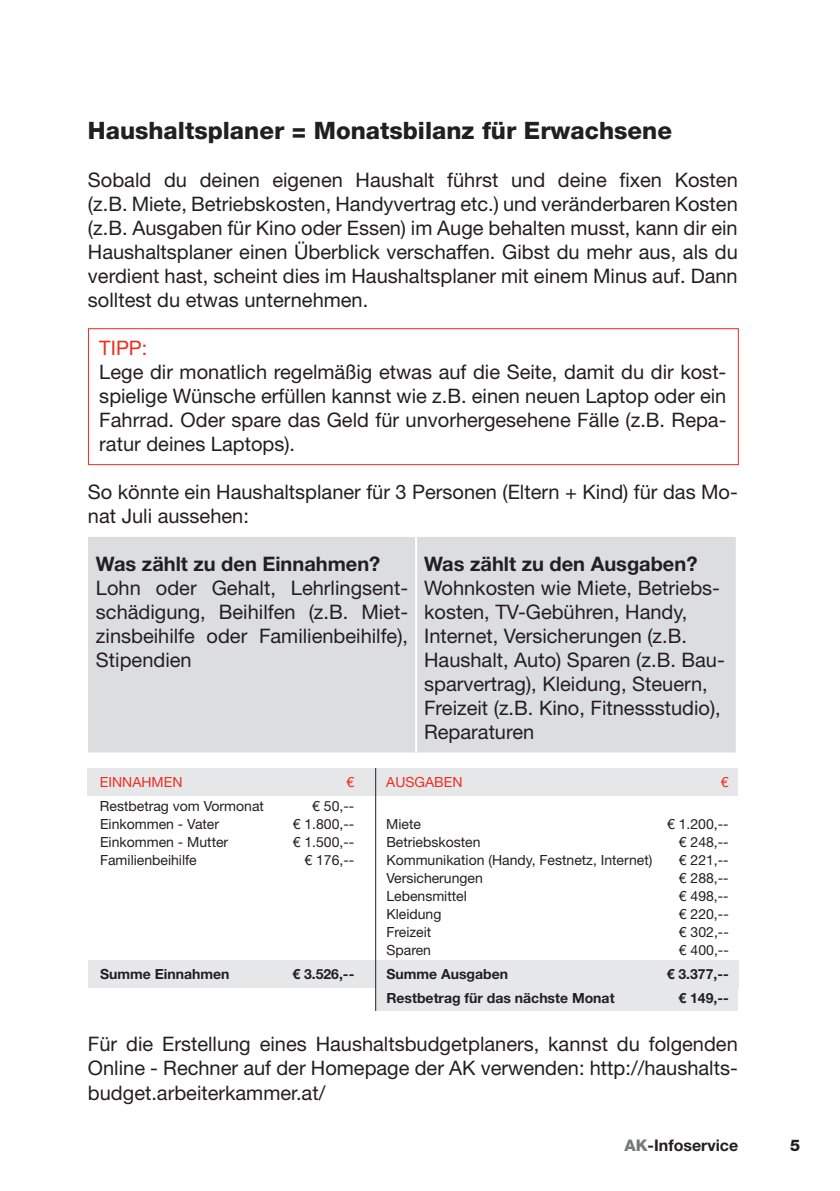
<style>
.page{position:relative;width:840px;height:1191px;background:#fff}
.page>*{position:absolute;margin:0;border:0;box-sizing:border-box;transform-origin:0 0}
.t1{font:800 24px "Helvetica Neue LT Std";color:#231f20}
.t2{font:20px/24px "Helvetica Neue LT Std";color:#231f20;text-align:justify}
.t3{font:700 20px "Helvetica Neue LT Std";color:#231f20}
.t4{font:20px "Helvetica Neue LT Std";color:#ee2e22}
.t5{font:700 16px "Helvetica Neue LT Std";color:#231f20}
.t6{font:800 16px "Helvetica Neue LT Std";color:#231f20}
.t7{font:14px "Helvetica Neue LT Std";color:#231f20}
.t8{font:700 14px "Helvetica Neue LT Std";color:#231f20}
.t9{font:14px "Helvetica Neue LT Std";color:#ee2e22}
.s1{font-weight:800;color:#76787b}
</style>
<div class="page">
<div style="left:87px;top:768px;width:650px;height:27px;background:#e6e7e9"></div>
<div style="left:88px;top:959px;width:650px;height:28px;background:#e6e7e9"></div>
<div style="left:376px;top:979px;width:361px;height:32px;background:#e6e7e9"></div>
<hr style="left:375px;top:768px;width:1px;height:243px;background:#231f20">
<div style="left:88px;top:537px;width:647px;height:215px;background:#dcdddf"></div>
<hr style="left:415px;top:537px;width:2px;height:215px;background:#fff">
<div style="left:88px;top:328px;width:650px;height:137px;border:1px solid #ee2e22"></div>
<p class="t1" style="left:88px;top:116px;width:585px">Haushaltsplaner = Monatsbilanz für Erwachsene</p>
<p class="t2" style="left:88px;top:168px;width:651px">Sobald du deinen eigenen Haushalt führst und deine fixen Kosten (z.B. Miete, Betriebskosten, Handyvertrag etc.) und veränderbaren Kosten (z.B. Ausgaben für Kino oder Essen) im Auge behalten musst, kann dir ein Haushaltsplaner einen Überblick verschaffen. Gibst du mehr aus, als du verdient hast, scheint dies im Haushaltsplaner mit einem Minus auf. Dann solltest du etwas unternehmen.</p>
<p class="t4" style="left:99px;top:336px;width:50px">TIPP:</p>
<p class="t2" style="left:99px;top:360px;width:628px">Lege dir monatlich regelmäßig etwas auf die Seite, damit du dir kost&shy;spielige Wünsche erfüllen kannst wie z.B. einen neuen Laptop oder ein Fahrrad. Oder spare das Geld für unvorhergesehene Fälle (z.B. Repa&shy;ratur deines Laptops).</p>
<p class="t2" style="left:88px;top:480px;width:651px">So könnte ein Haushaltsplaner für 3 Personen (Eltern + Kind) für das Mo&shy;nat Juli aussehen:</p>
<p class="t3" style="left:96px;top:552px;width:286px">Was zählt zu den Einnahmen?</p>
<p class="t2" style="left:96px;top:576px;width:313px">Lohn oder Gehalt, Lehrlingsent&shy;schädigung, Beihilfen (z.B. Miet&shy;zinsbeihilfe oder Familienbeihilfe), Stipendien</p>
<p class="t3" style="left:424px;top:552px;width:275px">Was zählt zu den Ausgaben?</p>
<p class="t2" style="left:424px;top:576px;width:302px;text-align:left">Wohnkosten wie Miete, Betriebs&shy;kosten, TV-Gebühren, Handy,<br>Internet, Versicherungen (z.B.<br>Haushalt, Auto) Sparen (z.B. Bau&shy;sparvertrag), Kleidung, Steuern,<br>Freizeit (z.B. Kino, Fitnessstudio),<br>Reparaturen</p>
<p class="t9" style="left:100px;top:774px;width:84px">EINNAHMEN</p>
<p class="t9" style="left:346px;top:774px;width:9px">€</p>
<p class="t9" style="left:386px;top:774px;width:78px">AUSGABEN</p>
<p class="t9" style="left:720px;top:774px;width:9px">€</p>
<p class="t7" style="left:100px;top:797px;width:165px">Restbetrag vom Vormonat</p>
<p class="t7" style="left:312px;top:797px;width:44px">€ 50,--</p>
<p class="t7" style="left:100px;top:815px;width:121px">Einkommen - Vater</p>
<p class="t7" style="left:292px;top:815px;width:63px">€ 1.800,--</p>
<p class="t7" style="left:386px;top:815px;width:36px">Miete</p>
<p class="t7" style="left:666px;top:815px;width:63px">€ 1.200,--</p>
<p class="t7" style="left:100px;top:833px;width:130px">Einkommen - Mutter</p>
<p class="t7" style="left:292px;top:833px;width:63px">€ 1.500,--</p>
<p class="t7" style="left:386px;top:833px;width:96px">Betriebskosten</p>
<p class="t7" style="left:678px;top:833px;width:51px">€ 248,--</p>
<p class="t7" style="left:100px;top:851px;width:98px">Familienbeihilfe</p>
<p class="t7" style="left:304px;top:851px;width:51px">€ 176,--</p>
<p class="t7" style="left:386px;top:851px;width:267px">Kommunikation (Handy, Festnetz, Internet)</p>
<p class="t7" style="left:678px;top:851px;width:51px">€ 221,--</p>
<p class="t7" style="left:386px;top:869px;width:98px">Versicherungen</p>
<p class="t7" style="left:678px;top:869px;width:51px">€ 288,--</p>
<p class="t7" style="left:386px;top:887px;width:82px">Lebensmittel</p>
<p class="t7" style="left:678px;top:887px;width:51px">€ 498,--</p>
<p class="t7" style="left:386px;top:905px;width:56px">Kleidung</p>
<p class="t7" style="left:678px;top:905px;width:51px">€ 220,--</p>
<p class="t7" style="left:386px;top:923px;width:46px">Freizeit</p>
<p class="t7" style="left:678px;top:923px;width:51px">€ 302,--</p>
<p class="t7" style="left:386px;top:941px;width:46px">Sparen</p>
<p class="t7" style="left:678px;top:941px;width:51px">€ 400,--</p>
<p class="t8" style="left:100px;top:965px;width:131px">Summe Einnahmen</p>
<p class="t8" style="left:292px;top:965px;width:63px">€ 3.526,--</p>
<p class="t8" style="left:386px;top:965px;width:123px">Summe Ausgaben</p>
<p class="t8" style="left:666px;top:965px;width:63px">€ 3.377,--</p>
<p class="t8" style="left:386px;top:989px;width:229px">Restbetrag für das nächste Monat</p>
<p class="t8" style="left:678px;top:989px;width:52px">€ 149,--</p>
<p class="t2" style="left:88px;top:1032px;width:651px">Für die Erstellung eines Haushaltsbudgetplaners, kannst du folgenden Online - Rechner auf der Homepage der AK verwenden: http://haushalts&shy;budget.arbeiterkammer.at/</p>
<p class="t5" style="left:624px;top:1135px;width:115px"><span class="s1">AK</span>-Infoservice</p>
<p class="t6" style="left:789px;top:1136px;width:12px">5</p>
</div>
